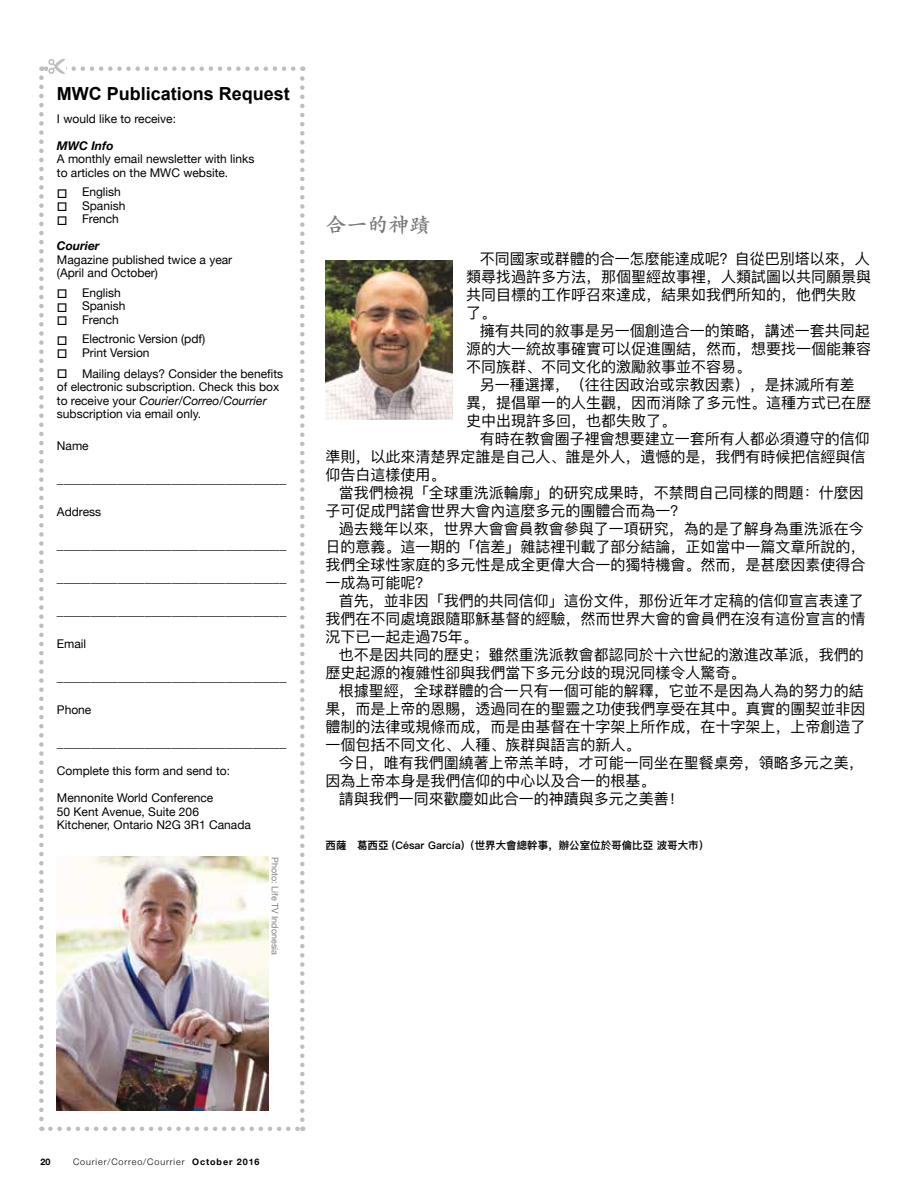
<style>
.page{position:relative;width:918px;height:1188px;background:#fff}
.page>*{position:absolute;margin:0;border:0;box-sizing:border-box;transform-origin:0 0}
.t1{font:21px "ST Kai Ti TC Bold";color:#78787a}
.t2{font:700 18px "Arial";color:#000}
.t3{font:15px/18px "Ping Fang SC";color:#000}
.t4{font:13.5px "Helvetica Neue";color:#000}
.t5{font:12px/13.5px "Helvetica Neue";color:#000}
.t6{font:italic 700 12px "Helvetica Neue";color:#000}
.t7{font:600 10.5px "Ping Fang SC";color:#000}
.t8{font:300 9px "Helvetica Neue";letter-spacing:.1em;color:#000}
.t9{font:9px "Helvetica Neue";color:#808285}
.t10{font:700 9px "Helvetica Neue";color:#000}
.s1{font-style:italic}
.s2{font-weight:700}
</style>
<div class="page">
<img style="left:326px;top:260px;width:127px;height:160px">
<svg style="left:39px;top:59px;width:266px;height:1072px"></svg>
<img style="left:57px;top:857px;width:211px;height:253px">
<p class="t2" style="left:57px;top:82px;width:235px">MWC Publications Request</p>
<p class="t5" style="left:57px;top:112px;width:121px">I would like to receive:</p>
<p class="t6" style="left:57px;top:136px;width:58px">MWC Info</p>
<p class="t5" style="left:57px;top:153px;width:199px">A monthly email newsletter with links to articles on the MWC website.</p>
<p class="t5" style="left:57px;top:186px;width:65px">□ English</p>
<p class="t5" style="left:57px;top:199px;width:70px">□ Spanish</p>
<p class="t5" style="left:57px;top:213px;width:63px">□ French</p>
<p class="t6" style="left:57px;top:237px;width:44px">Courier</p>
<p class="t5" style="left:57px;top:253px;width:177px">Magazine published twice a year (April and October)</p>
<p class="t5" style="left:57px;top:286px;width:65px">□ English</p>
<p class="t5" style="left:57px;top:300px;width:70px">□ Spanish</p>
<p class="t5" style="left:57px;top:313px;width:63px">□ French</p>
<p class="t5" style="left:57px;top:333px;width:150px">□ Electronic Version (pdf)</p>
<p class="t5" style="left:57px;top:346px;width:94px">□ Print Version</p>
<p class="t5" style="left:57px;top:367px;width:228px">□ Mailing delays? Consider the benefits of electronic subscription. Check this box to receive your <span class="s1">Courier/Correo/Courrier </span>subscription via email only.</p>
<p class="t5" style="left:57px;top:439px;width:33px">Name</p>
<p class="t4" style="left:57px;top:468px;width:231px">__________________________________</p>
<p class="t5" style="left:57px;top:505px;width:46px">Address</p>
<p class="t4" style="left:57px;top:534px;width:231px">__________________________________</p>
<p class="t4" style="left:57px;top:567px;width:231px">__________________________________</p>
<p class="t4" style="left:57px;top:600px;width:231px">__________________________________</p>
<p class="t5" style="left:57px;top:637px;width:31px">Email</p>
<p class="t4" style="left:57px;top:666px;width:231px">__________________________________</p>
<p class="t5" style="left:57px;top:703px;width:36px">Phone</p>
<p class="t4" style="left:57px;top:732px;width:231px">__________________________________</p>
<p class="t5" style="left:57px;top:765px;width:175px">Complete this form and send to:</p>
<p class="t5" style="left:57px;top:792px;width:196px">Mennonite World Conference<br>50 Kent Avenue, Suite 206<br>Kitchener, Ontario N2G 3R1 Canada</p>
<p class="t9" style="left:282px;top:857px;width:100px;rotate:90deg">Photo: Life TV Indonesia</p>
<h1 class="t1" style="left:326px;top:211px;width:106px">合一的神蹟</h1>
<p class="t3" style="left:466px;top:250px;width:407px;text-indent:14px">不同國家或群體的合一怎麼能達成呢？自從巴別塔以來，人類尋找過許多方法，那個聖經故事裡，人類試圖以共同願景與共同目標的工作呼召來達成，結果如我們所知的，他們失敗了。</p>
<p class="t3" style="left:466px;top:322px;width:407px;text-align:justify;text-indent:14px">擁有共同的敘事是另一個創造合一的策略，講述一套共同起源的大一統故事確實可以促進團結，然而，想要找一個能兼容不同族群、不同文化的激勵敘事並不容易。</p>
<p class="t3" style="left:466px;top:376px;width:407px;text-indent:14px">另一種選擇，（往往因政治或宗教因素），是抹滅所有差異，提倡單一的人生觀，因而消除了多元性。這種方式已在歷史中出現許多回，也都失敗了。</p>
<p class="t3" style="left:325px;top:430px;width:546px;text-indent:154px">有時在教會圈子裡會想要建立一套所有人都必須遵守的信仰準則，以此來清楚界定誰是自己人、誰是外人，遺憾的是，我們有時候把信經與信仰告白這樣使用。</p>
<p class="t3" style="left:325px;top:484px;width:540px;text-indent:13px">當我們檢視「全球重洗派輪廓」的研究成果時，不禁問自己同樣的問題：什麼因子可促成門諾會世界大會內這麼多元的團體合而為一？</p>
<p class="t3" style="left:325px;top:520px;width:541px;text-align:justify;text-indent:13px">過去幾年以來，世界大會會員教會參與了一項研究，為的是了解身為重洗派在今日的意義。這一期的「信差」雜誌裡刊載了部分結論，正如當中一篇文章所說的，我們全球性家庭的多元性是成全更偉大合一的獨特機會。然而，是甚麼因素使得合一成為可能呢？</p>
<p class="t3" style="left:325px;top:592px;width:541px;text-align:justify;text-indent:13px">首先，並非因「我們的共同信仰」這份文件，那份近年才定稿的信仰宣言表達了我們在不同處境跟隨耶穌基督的經驗，然而世界大會的會員們在沒有這份宣言的情況下已一起走過75年。</p>
<p class="t3" style="left:325px;top:646px;width:540px;text-indent:13px">也不是因共同的歷史；雖然重洗派教會都認同於十六世紀的激進改革派，我們的歷史起源的複雜性卻與我們當下多元分歧的現況同樣令人驚奇。</p>
<p class="t3" style="left:325px;top:682px;width:541px;text-align:justify;text-indent:13px">根據聖經，全球群體的合一只有一個可能的解釋，它並不是因為人為的努力的結果，而是上帝的恩賜，透過同在的聖靈之功使我們享受在其中。真實的團契並非因體制的法律或規條而成，而是由基督在十字架上所作成，在十字架上，上帝創造了一個包括不同文化、人種、族群與語言的新人。</p>
<p class="t3" style="left:339px;top:754px;width:526px">今日，唯有我們圍繞著上帝羔羊時，才可能一同坐在聖餐桌旁，領略多元之美，</p>
<p class="t3" style="left:325px;top:772px;width:331px">因為上帝本身是我們信仰的中心以及合一的根基。</p>
<p class="t3" style="left:339px;top:790px;width:346px">請與我們一同來歡慶如此合一的神蹟與多元之美善！</p>
<p class="t7" style="left:326px;top:839px;width:385px">西薩・葛西亞 (César García)（世界大會總幹事，辦公室位於哥倫比亞 波哥大市）</p>
<p class="t10" style="left:40px;top:1155px;width:12px">20</p>
<p class="t8" style="left:73px;top:1155px;width:188px">Courier/Correo/Courrier <span class="s2">October 2016</span></p>
</div>
